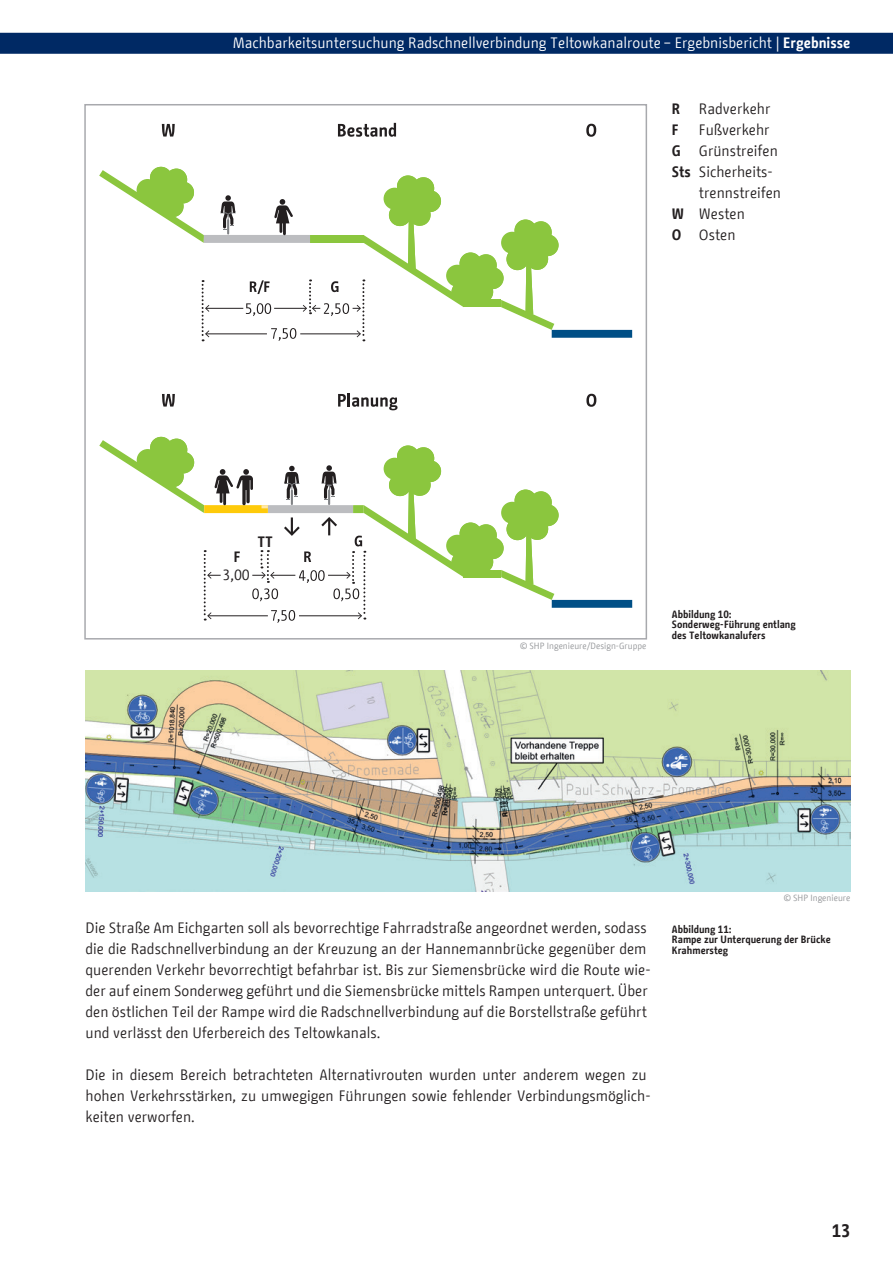
<style>
.page{position:relative;width:893px;height:1263px;background:#fff}
.page>*{position:absolute;margin:0;border:0;box-sizing:border-box;transform-origin:0 0}
.t1{font:700 18px "BMF Change";color:#231f20}
.P-Fließtext{font:15px/21px "BMF Change";color:#231f20}
.t2{font:15px "BMF Change";color:#fff}
.t3{font:700 15px "BMF Change";color:#231f20}
.Bildunterschrift{font:700 10.5px/10.5px "BMF Change";color:#231f20}
.Copyrights{font:9px "BMF Change";color:#939598}
.s1{font-weight:700}
</style>
<div class="page">
<div style="left:0;top:33px;width:893px;height:21px;background:#002964"></div>
<div style="left:150px;top:167px;width:22px;height:22px;background:#8bc63e;border-radius:50%"></div>
<div style="left:165px;top:169px;width:22px;height:22px;background:#8bc63e;border-radius:50%"></div>
<svg style="left:162px;top:124px;width:13px;height:13px"></svg>
<svg style="left:586px;top:124px;width:10px;height:13px"></svg>
<svg style="left:338px;top:123px;width:58px;height:14px"></svg>
<div style="left:463px;top:570px;width:38px;height:7px;background:#8bc63e"></div>
<svg style="left:501px;top:526px;width:131px;height:82px"></svg>
<div style="left:506px;top:518px;width:22px;height:22px;background:#8bc63e;border-radius:50%"></div>
<div style="left:526px;top:518px;width:22px;height:22px;background:#8bc63e;border-radius:50%"></div>
<div style="left:537px;top:504px;width:22px;height:22px;background:#8bc63e;border-radius:50%"></div>
<div style="left:515px;top:490px;width:22px;height:22px;background:#8bc63e;border-radius:50%"></div>
<div style="left:501px;top:502px;width:22px;height:22px;background:#8bc63e;border-radius:50%"></div>
<div style="left:518px;top:505px;width:22px;height:22px;background:#8bc63e;border-radius:50%"></div>
<div style="left:530px;top:491px;width:22px;height:22px;background:#8bc63e;border-radius:50%"></div>
<div style="left:471px;top:551px;width:22px;height:22px;background:#8bc63e;border-radius:50%"></div>
<div style="left:463px;top:551px;width:22px;height:22px;background:#8bc63e;border-radius:50%"></div>
<div style="left:482px;top:537px;width:22px;height:22px;background:#8bc63e;border-radius:50%"></div>
<div style="left:460px;top:522px;width:22px;height:22px;background:#8bc63e;border-radius:50%"></div>
<div style="left:463px;top:538px;width:22px;height:22px;background:#8bc63e;border-radius:50%"></div>
<div style="left:475px;top:524px;width:22px;height:22px;background:#8bc63e;border-radius:50%"></div>
<div style="left:463px;top:300px;width:38px;height:7px;background:#8bc63e"></div>
<svg style="left:501px;top:256px;width:131px;height:82px"></svg>
<div style="left:506px;top:248px;width:22px;height:22px;background:#8bc63e;border-radius:50%"></div>
<div style="left:526px;top:248px;width:22px;height:22px;background:#8bc63e;border-radius:50%"></div>
<div style="left:536px;top:234px;width:23px;height:22px;background:#8bc63e;border-radius:50%"></div>
<div style="left:514px;top:220px;width:22px;height:22px;background:#8bc63e;border-radius:50%"></div>
<div style="left:501px;top:232px;width:22px;height:22px;background:#8bc63e;border-radius:50%"></div>
<div style="left:518px;top:235px;width:21px;height:22px;background:#8bc63e;border-radius:50%"></div>
<div style="left:530px;top:221px;width:22px;height:22px;background:#8bc63e;border-radius:50%"></div>
<div style="left:471px;top:281px;width:22px;height:22px;background:#8bc63e;border-radius:50%"></div>
<div style="left:462px;top:281px;width:22px;height:22px;background:#8bc63e;border-radius:50%"></div>
<div style="left:482px;top:267px;width:22px;height:22px;background:#8bc63e;border-radius:50%"></div>
<div style="left:459px;top:252px;width:23px;height:23px;background:#8bc63e;border-radius:50%"></div>
<div style="left:463px;top:268px;width:21px;height:22px;background:#8bc63e;border-radius:50%"></div>
<div style="left:475px;top:254px;width:22px;height:22px;background:#8bc63e;border-radius:50%"></div>
<div style="left:150px;top:437px;width:22px;height:22px;background:#8bc63e;border-radius:50%"></div>
<div style="left:166px;top:439px;width:21px;height:22px;background:#8bc63e;border-radius:50%"></div>
<svg style="left:162px;top:394px;width:13px;height:13px"></svg>
<svg style="left:586px;top:394px;width:10px;height:13px"></svg>
<svg style="left:338px;top:393px;width:59px;height:17px"></svg>
<svg style="left:99px;top:440px;width:368px;height:183px"></svg>
<svg style="left:99px;top:170px;width:368px;height:171px"></svg>
<div style="left:84px;top:104px;width:563px;height:535px;border:2px solid #a8a9ad"></div>
<img style="left:85px;top:670px;width:765px;height:221px">
<p class="t2" style="left:233px;top:32px;width:619px">Machbarkeitsuntersuchung Radschnellverbindung Teltowkanalroute – Ergebnisbericht | <span class="s1">Ergebnisse</span></p>
<p class="P-Fließtext" style="left:672px;top:98px;width:100px"><span class="s1">R</span> Radverkehr<br><span class="s1">F</span></p>
<p class="P-Fließtext" style="left:699px;top:119px;width:72px">Fußverkehr</p>
<p class="P-Fließtext" style="left:672px;top:140px;width:107px"><span class="s1">G</span> Grünstreifen</p>
<p class="P-Fließtext" style="left:672px;top:161px;width:102px"><span class="s1">Sts</span> Sicherheits-</p>
<p class="P-Fließtext" style="left:699px;top:182px;width:84px">trennstreifen</p>
<p class="P-Fließtext" style="left:672px;top:203px;width:75px"><span class="s1">W</span> Westen</p>
<p class="P-Fließtext" style="left:672px;top:224px;width:65px"><span class="s1">O</span> Osten</p>
<p class="t3" style="left:257px;top:531px;width:17px">TT</p>
<p class="P-Fließtext" style="left:223px;top:564px;width:29px">3,00</p>
<p class="Copyrights" style="left:520px;top:640px;width:128px">© SHP Ingenieure/Design-Gruppe</p>
<p class="Bildunterschrift" style="left:672px;top:609px;width:126px">Abbildung 10:<br>Sonderweg-Führung entlang des Teltowkanalufers</p>
<p class="P-Fließtext" style="left:85px;top:917px;width:567px">Die Straße Am Eichgarten soll als bevorrechtige Fahrradstraße angeordnet werden, sodass die die Radschnellverbindung an der Kreuzung an der Hannemannbrücke gegenüber dem querenden Verkehr bevorrechtigt befahrbar ist. Bis zur Siemensbrücke wird die Route wie&shy;der auf einem Sonderweg geführt und die Siemensbrücke mittels Rampen unterquert. Über den östlichen Teil der Rampe wird die Radschnellverbindung auf die Borstellstraße geführt und verlässt den Uferbereich des Teltowkanals.</p>
<p class="P-Fließtext" style="left:85px;top:1064px;width:567px">Die in diesem Bereich betrachteten Alternativrouten wurden unter anderem wegen zu hohen Verkehrsstärken, zu umwegigen Führungen sowie fehlender Verbindungsmöglich&shy;keiten verworfen.</p>
<p class="Copyrights" style="left:783px;top:892px;width:68px">© SHP Ingenieure</p>
<p class="Bildunterschrift" style="left:672px;top:924px;width:160px">Abbildung 11:<br>Rampe zur Unterquerung der Brücke<br>Krahmersteg</p>
<p class="t1" style="left:832px;top:1218px;width:20px">13</p>
</div>
